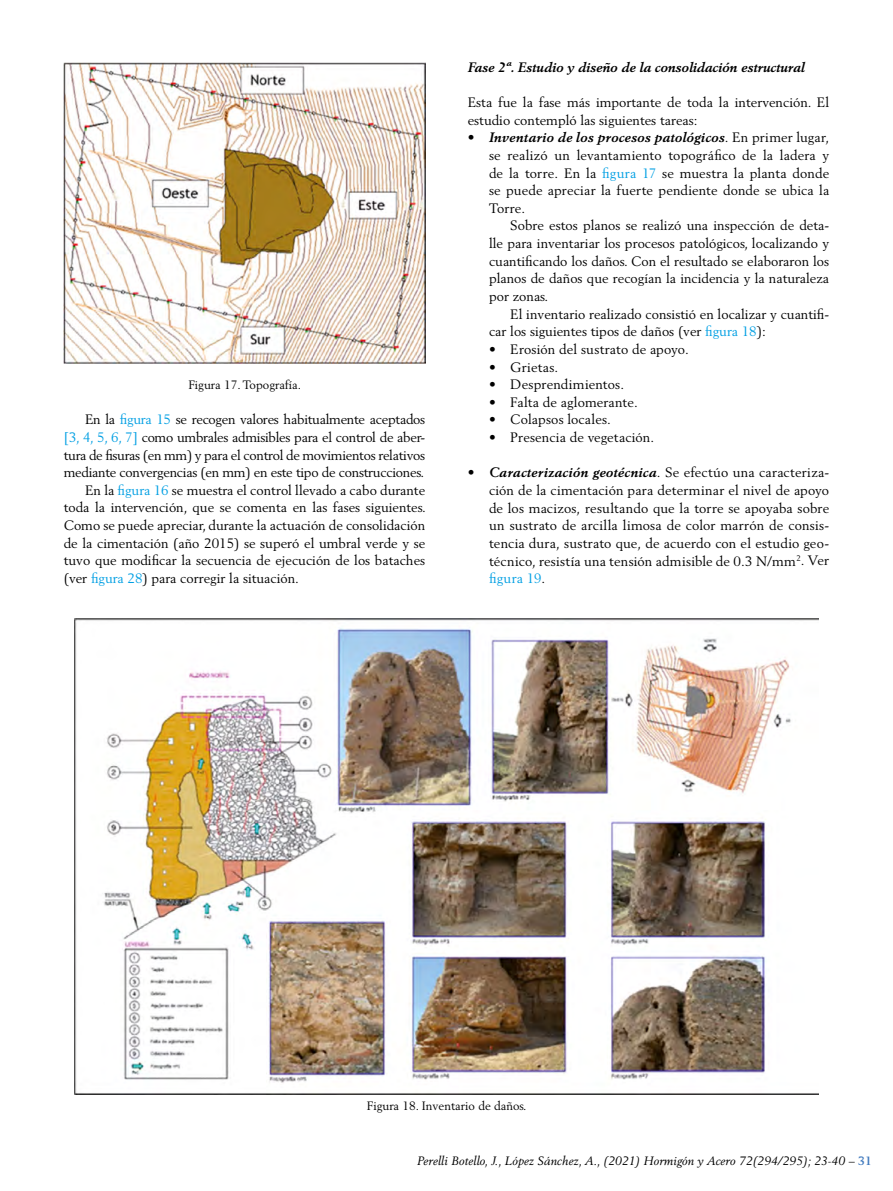
<style>
.page{position:relative;width:893px;height:1191px;background:#fff}
.page>*{position:absolute;margin:0;border:0;box-sizing:border-box;transform-origin:0 0}
.t1{font:13.5px/17.7px "Berling LT Std";color:#000;text-align:justify}
.t2{font:13.5px "Berling LT Std";letter-spacing:-.02em;color:#000}
.t3{font:italic 700 13.5px "Berling LT Std";color:#000}
.t4{font:13.5px "Berling LT Std";letter-spacing:.025em;color:#000}
.t5{font:italic 12px "Berling LT Std";letter-spacing:.01em;color:#000}
.t6{font:12px "Berling LT Std";color:#000}
.s1{color:#009fe3}
.s2{font-weight:700;font-style:italic}
.s3{font-weight:700;font-style:normal;color:#417abe}
</style>
<div class="page">
<img style="left:64px;top:62px;width:361px;height:301px">
<img style="left:75px;top:618px;width:743px;height:476px">
<p class="t6" style="left:188px;top:377px;width:114px">Figura 17. Topografía.</p>
<p class="t2" style="left:85px;top:411px;width:342px">En la <span class="s1">figura 15</span> se recogen valores habitualmente aceptados</p>
<p class="t2" style="left:64px;top:429px;width:363px"><span class="s1">[3, 4, 5, 6, 7]</span> como umbrales admisibles para el control de aber-</p>
<p class="t2" style="left:64px;top:446px;width:363px">tura de fisuras (en mm) y para el control de movimientos relativos</p>
<p class="t2" style="left:64px;top:464px;width:362px">mediante convergencias (en mm) en este tipo de construcciones.</p>
<p class="t1" style="left:85px;top:481px;width:342px">En la <span class="s1">figura 16</span> se muestra el control llevado a cabo durante</p>
<p class="t1" style="left:64px;top:499px;width:364px">toda la intervención, que se comenta en las fases siguientes.</p>
<p class="t1" style="left:64px;top:516px;width:363px">Como se puede apreciar, durante la actuación de consolidación</p>
<p class="t1" style="left:64px;top:534px;width:363px">de la cimentación (año 2015) se superó el umbral verde y se</p>
<p class="t1" style="left:64px;top:551px;width:363px">tuvo que modificar la secuencia de ejecución de los bataches</p>
<p class="t1" style="left:64px;top:569px;width:237px">(ver <span class="s1">figura 28</span>) para corregir la situación.</p>
<p class="t3" style="left:468px;top:59px;width:338px">Fase 2ª. Estudio y diseño de la consolidación estructural</p>
<p class="t1" style="left:468px;top:93px;width:363px">Esta fue la fase más importante de toda la intervención. El estudio contempló las siguientes tareas:</p>
<p class="t1" style="left:489px;top:128px;width:342px;text-indent:-21px">• <span class="s2">Inventario de los procesos patológicos</span>. En primer lugar, se realizó un levantamiento topográfico de la ladera y de la torre. En la <span class="s1">figura 17</span> se muestra la planta donde se puede apreciar la fuerte pendiente donde se ubica la Torre.</p>
<p class="t1" style="left:489px;top:217px;width:342px;text-indent:21px">Sobre estos planos se realizó una inspección de deta&shy;lle para inventariar los procesos patológicos, localizando y cuantificando los daños. Con el resultado se elaboraron los planos de daños que recogían la incidencia y la naturaleza por zonas.</p>
<p class="t1" style="left:489px;top:305px;width:342px;text-indent:21px">El inventario realizado consistió en localizar y cuantifi&shy;car los siguientes tipos de daños (ver <span class="s1">figura 18</span>):</p>
<p class="t1" style="left:489px;top:340px;width:201px">• Erosión del sustrato de apoyo.</p>
<p class="t4" style="left:489px;top:358px;width:71px">• Grietas.</p>
<p class="t1" style="left:489px;top:375px;width:137px">• Desprendimientos.</p>
<p class="t1" style="left:489px;top:393px;width:150px">• Falta de aglomerante.</p>
<p class="t1" style="left:489px;top:411px;width:123px">• Colapsos locales.</p>
<p class="t1" style="left:489px;top:428px;width:167px">• Presencia de vegetación.</p>
<p class="t1" style="left:489px;top:463px;width:342px;text-indent:-21px">• <span class="s2">Caracterización geotécnica</span>. Se efectúo una caracteriza&shy;ción de la cimentación para determinar el nivel de apoyo de los macizos, resultando que la torre se apoyaba sobre un sustrato de arcilla limosa de color marrón de consis&shy;tencia dura, sustrato que, de acuerdo con el estudio geo&shy;técnico, resistía una tensión admisible de 0.3 N/mm<sup>2</sup>. Ver <span class="s1">figura 19</span>.</p>
<p class="t6" style="left:367px;top:1098px;width:161px">Figura 18. Inventario de daños.</p>
<p class="t5" style="left:417px;top:1153px;width:456px">Perelli Botello, J., López Sánchez, A., (2021) Hormigón y Acero 72(294/295); 23-40 – <span class="s3">31</span></p>
</div>
